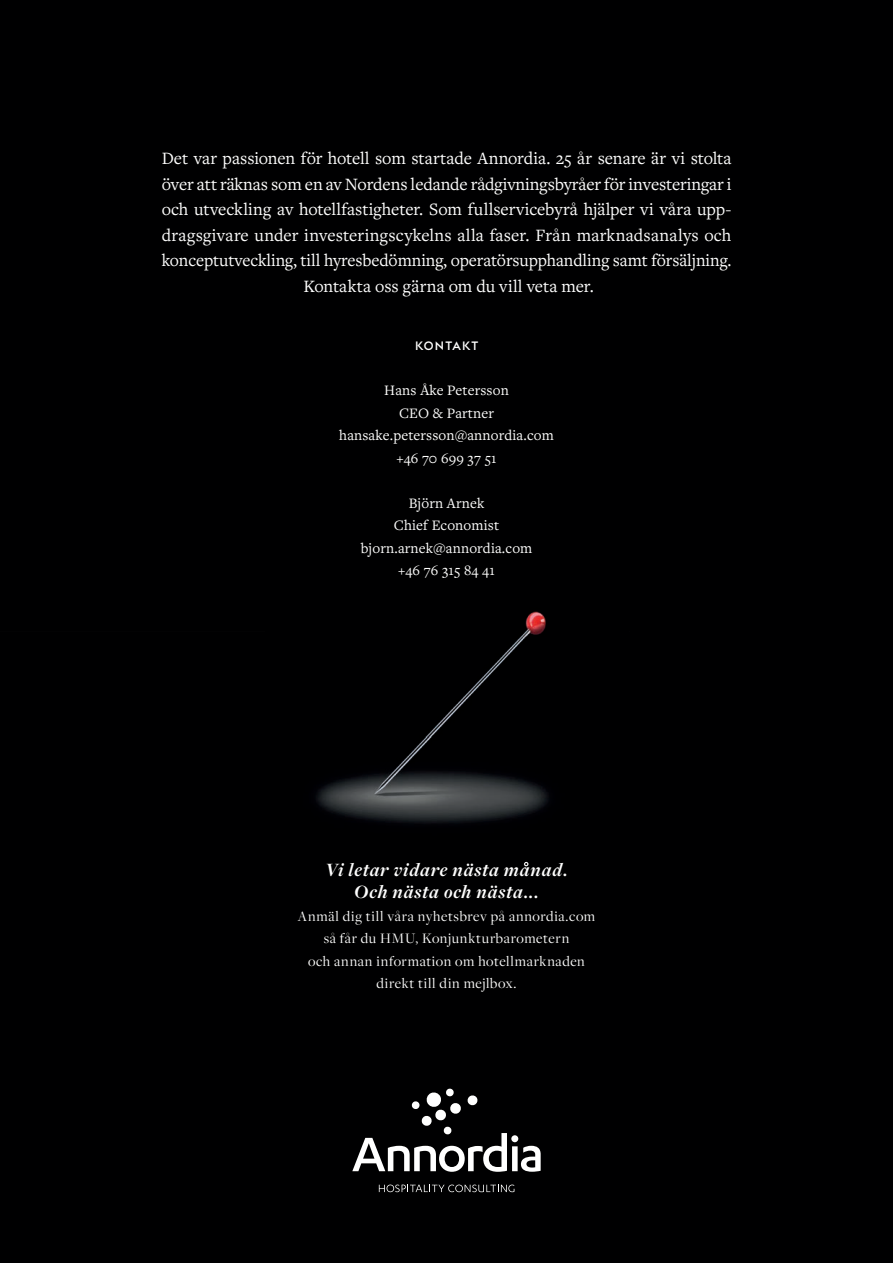
<style>
.page{position:relative;width:893px;height:1263px;background:#fff}
.page>*{position:absolute;margin:0;border:0;box-sizing:border-box;transform-origin:0 0}
.t1{font:italic 700 19.5px/22.5px "Freight Disp Pro";letter-spacing:.045em;color:#fff;text-align:center}
.t2{font:18px/25.5px "Freight Text Pro";letter-spacing:-.005em;color:#fff;text-align:center}
.t3{font:15px/22.5px "Freight Text Pro";letter-spacing:.01em;color:#fff;text-align:center}
.t4{font:15px/22.5px "Freight Disp Pro";letter-spacing:.04em;color:#fff;text-align:center}
.t5{font:500 12px "Euclid Triangle";letter-spacing:.1em;color:#fff}
</style>
<div class="page">
<div style="left:0;top:0;width:630px;height:631px;background:#000001"></div>
<div style="left:630px;top:0;width:263px;height:1263px;background:#000001"></div>
<div style="left:0;top:631px;width:315px;height:632px;background:#000001"></div>
<div style="left:578px;top:631px;width:53px;height:632px;background:#000001"></div>
<div style="left:315px;top:874px;width:263px;height:389px;background:#000001"></div>
<img style="left:265px;top:591px;width:363px;height:283px">
<svg style="left:352px;top:1089px;width:189px;height:83px"></svg>
<svg style="left:379px;top:1184px;width:135px;height:8px"></svg>
<svg style="left:524px;top:862px;width:4px;height:4px"></svg>
<p class="t2" style="left:162px;top:145px;width:571px">Det var passionen för hotell som startade Annordia. 25 år senare är vi stolta över att räknas som en av Nordens ledande rådgivningsbyråer för investeringar i och utveckling av hotellfastigheter. Som fullservicebyrå hjälper vi våra upp&shy;dragsgivare under investeringscykelns alla faser. Från marknadsanalys och konceptutveckling, till hyresbedömning, operatörsupphandling samt försäljning.<br>Kontakta oss gärna om du vill veta mer.</p>
<p class="t5" style="left:415px;top:338px;width:65px">KONTAKT</p>
<p class="t3" style="left:339px;top:379px;width:216px">Hans Åke Petersson<br>CEO &amp; Partner hansake.petersson@annordia.com +46 70 699 37 51</p>
<p class="t3" style="left:361px;top:491px;width:173px">Björn Arnek<br>Chief Economist bjorn.arnek@annordia.com +46 76 315 84 41</p>
<p class="t1" style="left:325px;top:858px;width:244px">Vi letar vidare nästa månad.<br>Och nästa och nästa...</p>
<p class="t4" style="left:298px;top:904px;width:299px">Anmäl dig till våra nyhetsbrev på annordia.com så får du HMU, Konjunkturbarometern<br>och annan information om hotellmarknaden direkt till din mejlbox.</p>
</div>
